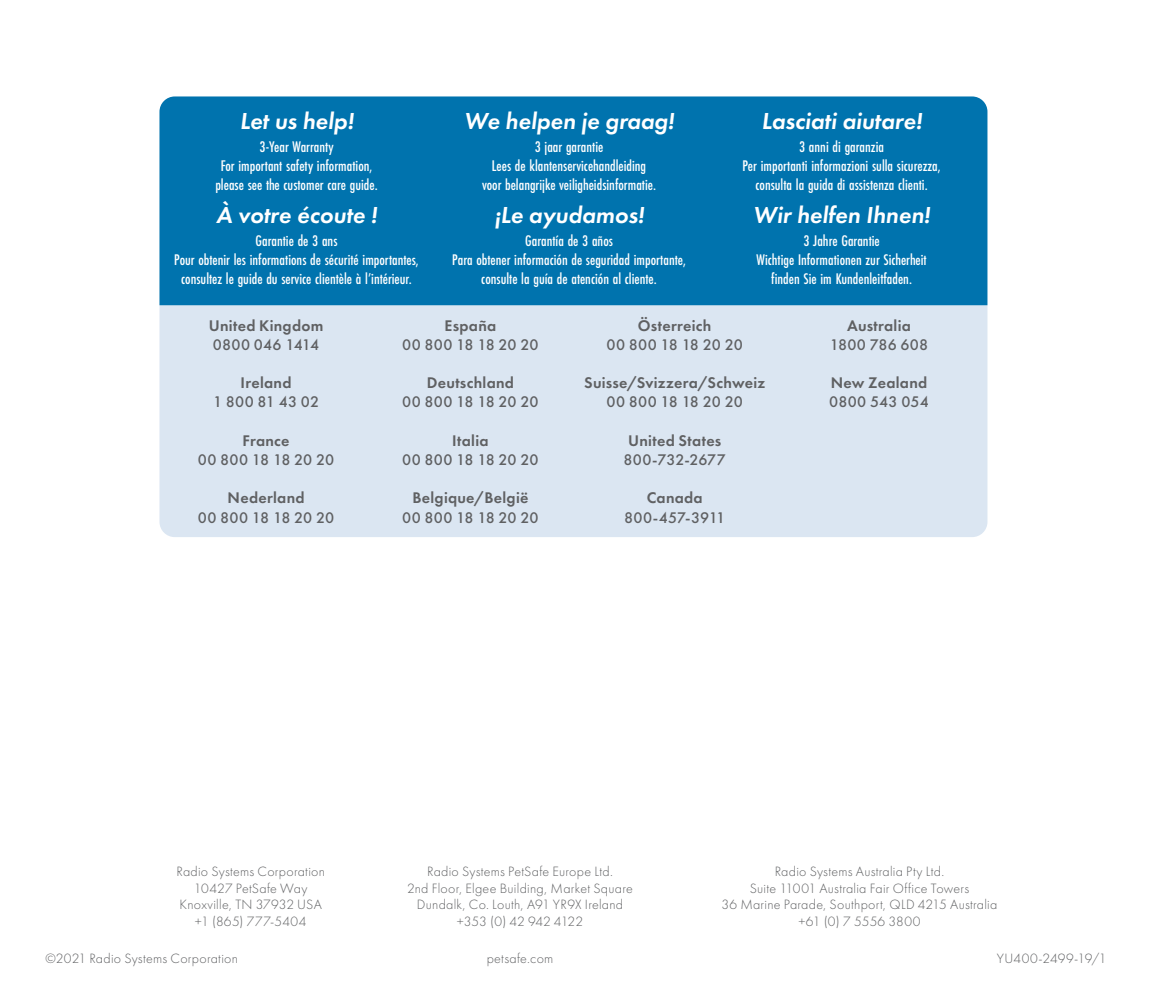
<style>
.page{position:relative;width:1152px;height:1008px;background:#fff}
.page>*{position:absolute;margin:0;border:0;box-sizing:border-box;transform-origin:0 0}
.t1{font:italic 24px "Futura PT Demi";color:#fff}
.t2{font:500 16px/19.2px "Futura PT Cond";color:#fff;text-align:center}
.t3{font:16px "Futura PT Medium";letter-spacing:.01em;color:#5f6062}
.t4{font:16px "Futura PT Demi";letter-spacing:.02em;color:#5f6062}
.t5{font:16px "Futura PT Medium";letter-spacing:-.01em;color:#5f6062}
.t6{font:14px/16.8px "Futura PT Light";letter-spacing:.02em;color:#5f6062;text-align:center}
</style>
<div class="page">
<div style="left:159px;top:305px;width:828px;height:232px;background:#dbe6f2"></div>
<div style="left:159px;top:96px;width:828px;height:209px;background:#0073ae"></div>
<h1 class="t1" style="left:240px;top:106px;width:115px">Let us help!</h1>
<p class="t2" style="left:215px;top:137px;width:164px">3-Year Warranty<br>For important safety information, please see the customer care guide.</p>
<h1 class="t1" style="left:216px;top:200px;width:162px">À votre écoute !</h1>
<p class="t2" style="left:174px;top:231px;width:246px">Garantie de 3 ans<br>Pour obtenir les informations de sécurité importantes, consultez le guide du service clientèle à l’intérieur.</p>
<h1 class="t1" style="left:464px;top:106px;width:211px">We helpen je graag!</h1>
<p class="t2" style="left:482px;top:137px;width:176px">3 jaar garantie<br>Lees de klantenservicehandleiding voor belangrijke veiligheidsinformatie.</p>
<h1 class="t1" style="left:494px;top:200px;width:151px">¡Le ayudamos!</h1>
<p class="t2" style="left:452px;top:231px;width:235px">Garantía de 3 años<br>Para obtener información de seguridad importante, consulte la guía de atención al cliente.</p>
<h1 class="t1" style="left:761px;top:106px;width:162px">Lasciati aiutare!</h1>
<p class="t2" style="left:743px;top:137px;width:200px">3 anni di garanzia<br>Per importanti informazioni sulla sicurezza, consulta la guida di assistenza clienti.</p>
<h1 class="t1" style="left:753px;top:200px;width:178px">Wir helfen Ihnen!</h1>
<p class="t2" style="left:756px;top:231px;width:172px">3 Jahre Garantie<br>Wichtige Informationen zur Sicherheit finden Sie im Kundenleitfaden.</p>
<p class="t4" style="left:209px;top:315px;width:116px">United Kingdom</p>
<p class="t3" style="left:213px;top:335px;width:108px">0800 046 1414</p>
<p class="t4" style="left:241px;top:373px;width:52px">Ireland</p>
<p class="t3" style="left:213px;top:392px;width:108px">1 800 81 43 02</p>
<p class="t4" style="left:243px;top:430px;width:49px">France</p>
<p class="t3" style="left:198px;top:450px;width:138px">00 800 18 18 20 20</p>
<p class="t4" style="left:228px;top:488px;width:78px">Nederland</p>
<p class="t3" style="left:198px;top:508px;width:138px">00 800 18 18 20 20</p>
<p class="t4" style="left:445px;top:315px;width:53px">España</p>
<p class="t3" style="left:402px;top:335px;width:138px">00 800 18 18 20 20</p>
<p class="t4" style="left:427px;top:373px;width:89px">Deutschland</p>
<p class="t3" style="left:402px;top:392px;width:138px">00 800 18 18 20 20</p>
<p class="t4" style="left:452px;top:430px;width:38px">Italia</p>
<p class="t3" style="left:402px;top:450px;width:138px">00 800 18 18 20 20</p>
<p class="t4" style="left:412px;top:488px;width:118px">Belgique/België</p>
<p class="t3" style="left:402px;top:508px;width:138px">00 800 18 18 20 20</p>
<p class="t4" style="left:638px;top:315px;width:75px">Österreich</p>
<p class="t3" style="left:607px;top:335px;width:138px">00 800 18 18 20 20</p>
<p class="t4" style="left:584px;top:373px;width:183px">Suisse/Svizzera/Schweiz</p>
<p class="t3" style="left:607px;top:392px;width:138px">00 800 18 18 20 20</p>
<p class="t4" style="left:628px;top:430px;width:95px">United States</p>
<p class="t5" style="left:624px;top:450px;width:104px">800-732-2677</p>
<p class="t4" style="left:647px;top:488px;width:58px">Canada</p>
<p class="t3" style="left:624px;top:508px;width:103px">800-457-3911</p>
<p class="t4" style="left:847px;top:315px;width:65px">Australia</p>
<p class="t3" style="left:830px;top:335px;width:100px">1800 786 608</p>
<p class="t4" style="left:831px;top:373px;width:98px">New Zealand</p>
<p class="t3" style="left:829px;top:392px;width:101px">0800 543 054</p>
<p class="t6" style="left:176px;top:863px;width:150px">Radio Systems Corporation<br>10427 PetSafe Way<br>Knoxville, TN 37932 USA +1 (865) 777-5404</p>
<p class="t6" style="left:407px;top:863px;width:227px">Radio Systems PetSafe Europe Ltd.<br>2nd Floor, Elgee Building, Market Square<br>Dundalk, Co. Louth, A91 YR9X Ireland +353 (0) 42 942 4122</p>
<p class="t6" style="left:722px;top:863px;width:277px">Radio Systems Australia Pty Ltd.<br>Suite 11001 Australia Fair Office Towers<br>36 Marine Parade, Southport, QLD 4215 Australia +61 (0) 7 5556 3800</p>
<p class="t6" style="left:45px;top:950px;width:194px">©2021 Radio Systems Corporation</p>
<p class="t6" style="left:487px;top:950px;width:68px">petsafe.com</p>
<p class="t6" style="left:997px;top:950px;width:111px">YU400-2499-19/1</p>
</div>
